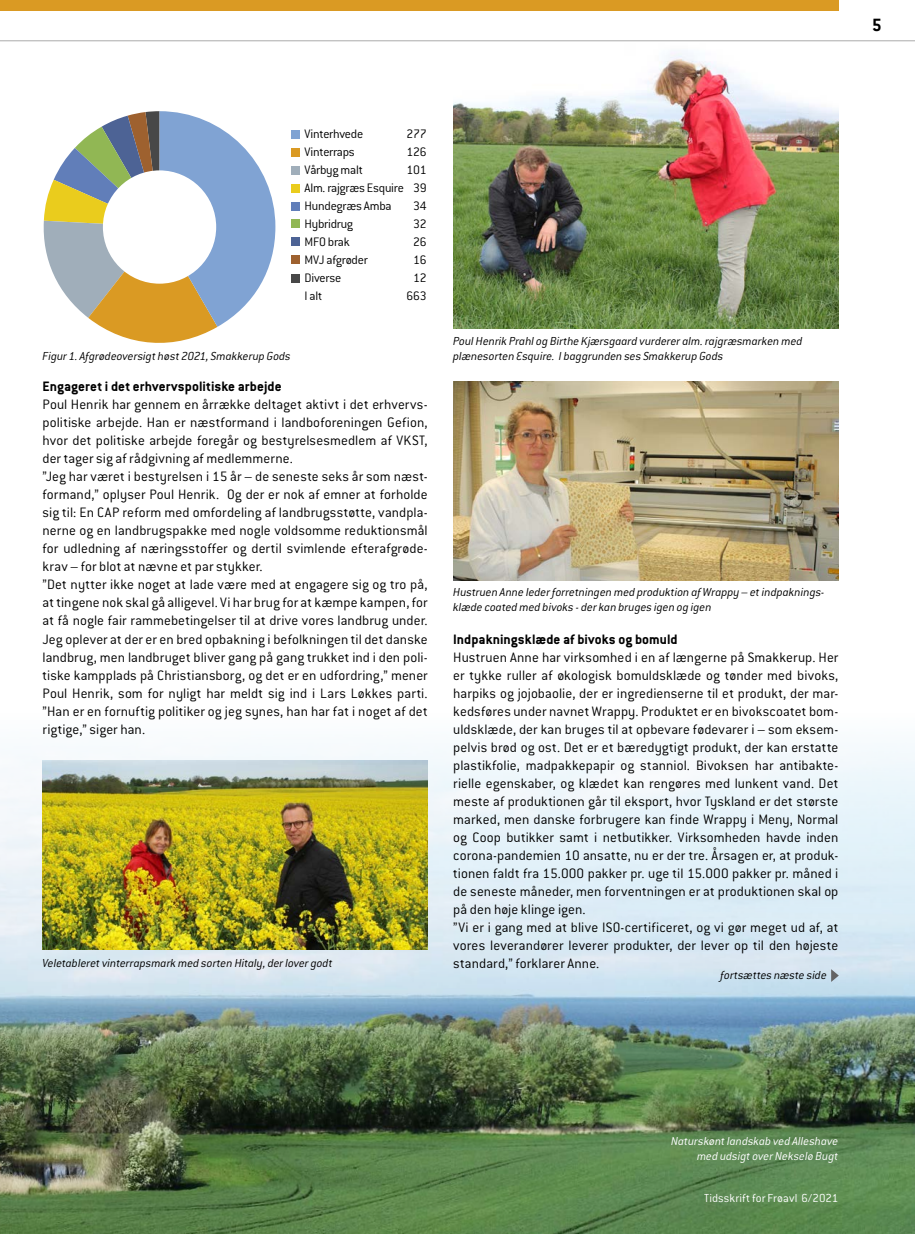
<style>
.page{position:relative;width:915px;height:1234px;background:#fff}
.page>*{position:absolute;margin:0;border:0;box-sizing:border-box;transform-origin:0 0}
.t1{font:700 19.5px "Conduit ITC";color:#000}
.t2{font:300 15px/18px "Conduit ITC";letter-spacing:.005em;color:#000}
.t3{font:700 15px "Conduit ITC";letter-spacing:.005em;color:#000}
.t4{font:300 13.5px/18px "Conduit ITC";letter-spacing:-.015em;color:#000;text-align:justify}
.t5{font:italic 300 12.75px/15px "Conduit ITC";color:#000}
.t6{font:italic 300 12.75px/15px "Conduit ITC";color:#fff;text-align:right}
.t7{font:300 12.75px "Conduit ITC";letter-spacing:.005em;color:#fff}
</style>
<div class="page">
<img style="left:0;top:1065px;width:914px;height:168px">
<svg style="left:0;top:745px;width:914px;height:320px;background:#c1d2d5"></svg>
<svg style="left:830px;top:968px;width:8px;height:13px"></svg>
<div style="left:291px;top:130px;width:8px;height:8px;background:#80a3d3"></div>
<div style="left:291px;top:148px;width:8px;height:8px;background:#da9a23"></div>
<div style="left:291px;top:166px;width:8px;height:8px;background:#a0aeba"></div>
<div style="left:291px;top:184px;width:8px;height:8px;background:#eacc1d"></div>
<div style="left:291px;top:202px;width:8px;height:8px;background:#617eb9"></div>
<div style="left:291px;top:220px;width:8px;height:8px;background:#91b754"></div>
<div style="left:291px;top:238px;width:8px;height:8px;background:#4d6395"></div>
<div style="left:291px;top:255px;width:8px;height:9px;background:#9e612f"></div>
<div style="left:291px;top:274px;width:8px;height:8px;background:#484848"></div>
<svg style="left:43px;top:111px;width:232px;height:232px"></svg>
<div style="left:103px;top:170px;width:113px;height:113px;background:#fff;border-radius:50%"></div>
<img style="left:453px;top:382px;width:385px;height:199px">
<img style="left:453px;top:41px;width:385px;height:288px">
<img style="left:43px;top:760px;width:384px;height:189px">
<div style="left:0;top:0;width:838px;height:11px;background:#da9a23"></div>
<hr style="left:0;top:40px;width:914px;height:1px;background:#aaa">
<h1 class="t1" style="left:871px;top:14px;width:11px">5</h1>
<p class="t4" style="left:304px;top:125px;width:60px">Vinterhvede</p>
<p class="t4" style="left:406px;top:125px;width:22px">277</p>
<p class="t4" style="left:304px;top:143px;width:52px">Vinterraps</p>
<p class="t4" style="left:406px;top:143px;width:22px">126</p>
<p class="t4" style="left:304px;top:161px;width:60px">Vårbyg malt</p>
<p class="t4" style="left:304px;top:161px;width:123px;text-indent:102px">101<br>Alm. rajgræs Esquire 39<br>Hundegræs Amba</p>
<p class="t4" style="left:413px;top:197px;width:15px">34</p>
<p class="t4" style="left:304px;top:215px;width:50px">Hybridrug</p>
<p class="t4" style="left:413px;top:215px;width:15px">32</p>
<p class="t4" style="left:304px;top:233px;width:47px">MFO brak</p>
<p class="t4" style="left:413px;top:233px;width:15px">26</p>
<p class="t4" style="left:304px;top:251px;width:65px">MVJ afgrøder</p>
<p class="t4" style="left:413px;top:251px;width:15px">16</p>
<p class="t4" style="left:304px;top:269px;width:38px">Diverse</p>
<p class="t4" style="left:413px;top:269px;width:15px">12</p>
<p class="t4" style="left:304px;top:287px;width:19px">I alt</p>
<p class="t4" style="left:406px;top:287px;width:22px">663</p>
<p class="t5" style="left:43px;top:349px;width:250px">Figur 1. Afgrødeoversigt høst 2021, Smakkerup Gods</p>
<p class="t3" style="left:43px;top:378px;width:240px">Engageret i det erhvervspolitiske arbejde</p>
<p class="t2" style="left:43px;top:395px;width:386px">Poul Henrik har gennem en årrække deltaget aktivt i det erhvervs&shy;politiske arbejde. Han er næstformand i landboforeningen Gefion, hvor det politiske arbejde foregår og bestyrelsesmedlem af VKST, der tager sig af rådgivning af medlemmerne.<br>”Jeg har været i bestyrelsen i 15 år – de seneste seks år som næst&shy;formand,” oplyser Poul Henrik. Og der er nok af emner at forholde sig til: En CAP reform med omfordeling af landbrugsstøtte, vandpla&shy;nerne og en landbrugspakke med nogle voldsomme reduktionsmål for udledning af næringsstoffer og dertil svimlende efterafgrøde&shy;krav – for blot at nævne et par stykker.<br>”Det nytter ikke noget at lade være med at engagere sig og tro på, at tingene nok skal gå alligevel. Vi har brug for at kæmpe kampen, for at få nogle fair rammebetingelser til at drive vores landbrug under.<br>Jeg oplever at der er en bred opbakning i befolkningen til det danske landbrug, men landbruget bliver gang på gang trukket ind i den poli&shy;tiske kampplads på Christiansborg, og det er en udfordring,” mener Poul Henrik, som for nyligt har meldt sig ind i Lars Løkkes parti. ”Han er en fornuftig politiker og jeg synes, han har fat i noget af det rigtige,” siger han.</p>
<p class="t5" style="left:43px;top:955px;width:291px">Veletableret vinterrapsmark med sorten Hitaly, der lover godt</p>
<p class="t5" style="left:453px;top:334px;width:350px">Poul Henrik Prahl og Birthe Kjærsgaard vurderer alm. rajgræsmarken med plænesorten Esquire. I baggrunden ses Smakkerup Gods</p>
<p class="t5" style="left:453px;top:584px;width:372px">Hustruen Anne leder forretningen med produktion af Wrappy – et indpaknings&shy;klæde coated med bivoks - der kan bruges igen og igen</p>
<p class="t3" style="left:453px;top:630px;width:226px">Indpakningsklæde af bivoks og bomuld</p>
<p class="t2" style="left:453px;top:647px;width:386px">Hustruen Anne har virksomhed i en af længerne på Smakkerup. Her er tykke ruller af økologisk bomuldsklæde og tønder med bivoks, harpiks og jojobaolie, der er ingredienserne til et produkt, der mar&shy;kedsføres under navnet Wrappy. Produktet er en bivokscoatet bom&shy;uldsklæde, der kan bruges til at opbevare fødevarer i – som eksem&shy;pelvis brød og ost. Det er et bæredygtigt produkt, der kan erstatte plastikfolie, madpakkepapir og stanniol. Bivoksen har antibakte&shy;rielle egenskaber, og klædet kan rengøres med lunkent vand. Det meste af produktionen går til eksport, hvor Tyskland er det største marked, men danske forbrugere kan finde Wrappy i Meny, Normal og Coop butikker samt i netbutikker. Virksomheden havde inden corona-pandemien 10 ansatte, nu er der tre. Årsagen er, at produk&shy;tionen faldt fra 15.000 pakker pr. uge til 15.000 pakker pr. måned i de seneste måneder, men forventningen er at produktionen skal op på den høje klinge igen.<br>”Vi er i gang med at blive ISO-certificeret, og vi gør meget ud af, at vores leverandører leverer produkter, der lever op til den højeste standard,” forklarer Anne.</p>
<p class="t5" style="left:720px;top:967px;width:108px">fortsættes næste side</p>
<p class="t6" style="left:670px;top:1133px;width:169px">Naturskønt landskab ved Alleshave med udsigt over Nekselø Bugt</p>
<p class="t7" style="left:703px;top:1190px;width:136px">Tidsskrift for Frøavl 6/2021</p>
</div>
